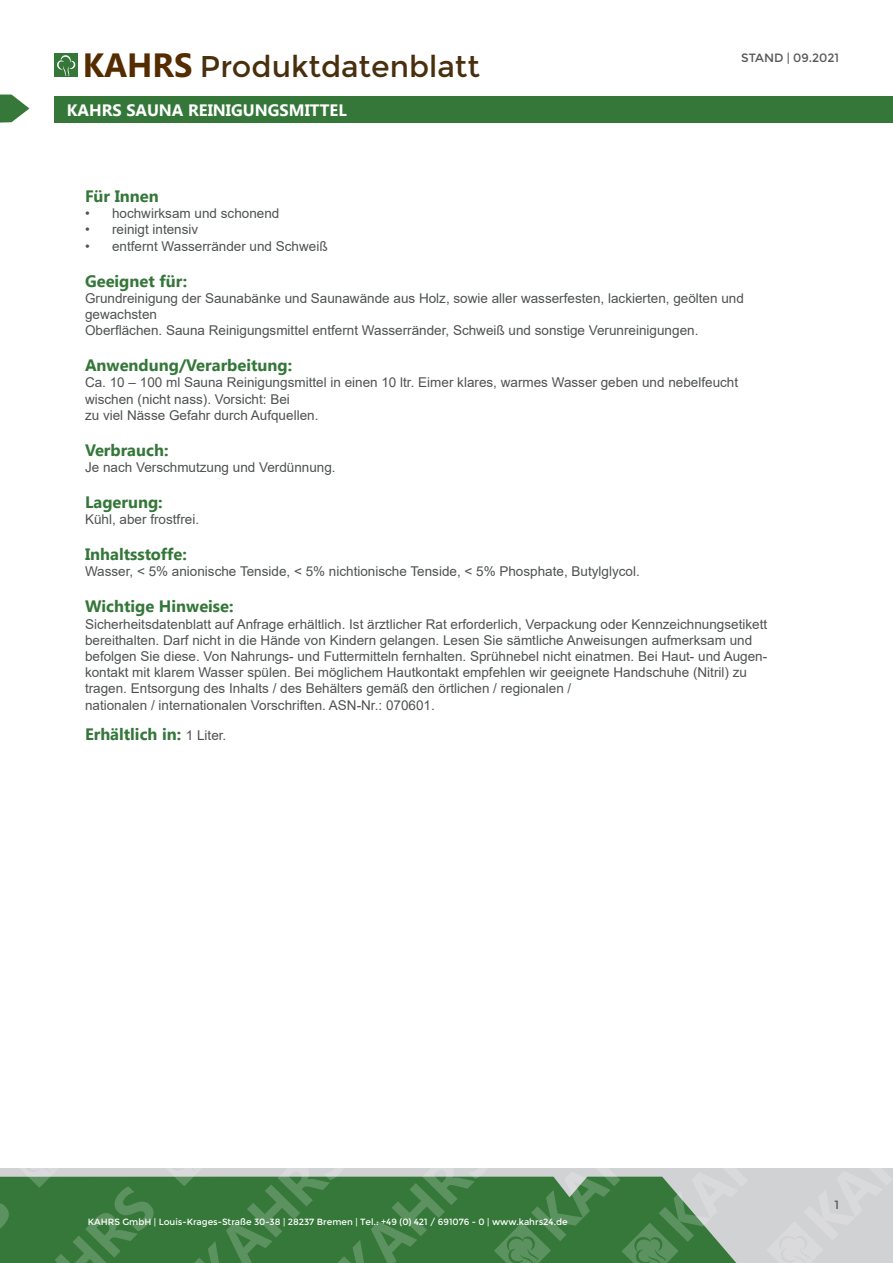
<style>
.page{position:relative;width:893px;height:1263px;background:#fff}
.page>*{position:absolute;margin:0;border:0;box-sizing:border-box;transform-origin:0 0}
.t1{font:33.75px "Khmer UI";color:#552b00}
.t2{font:30px "Montserrat";color:#482f0d}
.t3{font:700 16.5px "Khmer UI";color:#347739}
.t4{font:700 16.5px "Khmer UI";color:#fff}
.t5{font:13.5px/16.2px "Arial";color:#4f5252}
.t6{font:12px "Montserrat";color:#57585a}
.t7{font:9px "Montserrat";color:#fff}
.s1{font-weight:700}
.s2{font-family:"Arial";font-weight:400;font-size:13.5px;color:#4f5252}
</style>
<div class="page">
<div style="left:54px;top:96px;width:839px;height:27px;background:#347739"></div>
<div style="left:55px;top:54px;width:23px;height:23px;background:#357739"></div>
<svg style="left:57px;top:55px;width:18px;height:20px"></svg>
<svg style="left:0;top:95px;width:29px;height:28px"></svg>
<svg style="left:0;top:1168px;width:893px;height:95px;background:#68966b"></svg>
<h1 class="t1" style="left:83px;top:46px;width:442px"><span class="s1">KAHRS</span> Technisches Merkblatt</h1>
<p class="t4" style="left:67px;top:101px;width:281px">KAHRS SAUNA REINIGUNGSMITTEL</p>
<h2 class="t2" style="left:200px;top:49px;width:282px">Produktdatenblatt</h2>
<p class="t6" style="left:741px;top:51px;width:99px">STAND | 09.2021</p>
<p class="t3" style="left:85px;top:187px;width:75px">Für Innen</p>
<p class="t5" style="left:85px;top:205px;width:196px">• hochwirksam und schonend</p>
<p class="t5" style="left:85px;top:221px;width:115px">• reinigt intensiv</p>
<p class="t5" style="left:85px;top:238px;width:244px">• entfernt Wasserränder und Schweiß</p>
<p class="t3" style="left:85px;top:271px;width:104px">Geeignet für:</p>
<p class="t5" style="left:85px;top:290px;width:660px">Grundreinigung der Saunabänke und Saunawände aus Holz, sowie aller wasserfesten, lackierten, geölten und gewachsten<br>Oberflächen. Sauna Reinigungsmittel entfernt Wasserränder, Schweiß und sonstige Verunreinigungen.</p>
<p class="t3" style="left:85px;top:356px;width:209px">Anwendung/Verarbeitung:</p>
<p class="t5" style="left:85px;top:374px;width:655px">Ca. 10 – 100 ml Sauna Reinigungsmittel in einen 10 ltr. Eimer klares, warmes Wasser geben und nebelfeucht wischen (nicht nass). Vorsicht: Bei<br>zu viel Nässe Gefahr durch Aufquellen.</p>
<p class="t3" style="left:85px;top:440px;width:85px">Verbrauch:</p>
<p class="t5" style="left:85px;top:459px;width:252px">Je nach Verschmutzung und Verdünnung.</p>
<p class="t3" style="left:85px;top:493px;width:79px">Lagerung:</p>
<p class="t5" style="left:85px;top:511px;width:116px">Kühl, aber frostfrei.</p>
<p class="t3" style="left:85px;top:545px;width:103px">Inhaltsstoffe:</p>
<p class="t5" style="left:85px;top:563px;width:556px">Wasser, &lt; 5% anionische Tenside, &lt; 5% nichtionische Tenside, &lt; 5% Phosphate, Butylglycol.</p>
<p class="t3" style="left:85px;top:597px;width:150px">Wichtige Hinweise:</p>
<p class="t5" style="left:85px;top:616px;width:684px">Sicherheitsdatenblatt auf Anfrage erhältlich. Ist ärztlicher Rat erforderlich, Verpackung oder Kennzeichnungsetikett bereithalten. Darf nicht in die Hände von Kindern gelangen. Lesen Sie sämtliche Anweisungen aufmerksam und befolgen Sie diese. Von Nahrungs- und Futtermitteln fernhalten. Sprühnebel nicht einatmen. Bei Haut- und Augen&shy;kontakt mit klarem Wasser spülen. Bei möglichem Hautkontakt empfehlen wir geeignete Handschuhe (Nitril) zu tragen. Entsorgung des Inhalts / des Behälters gemäß den örtlichen / regionalen /<br>nationalen / internationalen Vorschriften. ASN-Nr.: 070601.</p>
<p class="t3" style="left:85px;top:724px;width:143px">Erhältlich in: <span class="s2">1 Liter.</span></p>
<p class="t7" style="left:88px;top:1216px;width:482px">KAHRS GmbH | Louis-Krages-Straße 30-38 | 28237 Bremen | Tel.: +49 (0) 421 / 691076 - 0 | www.kahrs24.de</p>
<p class="t6" style="left:834px;top:1198px;width:6px">1</p>
</div>
